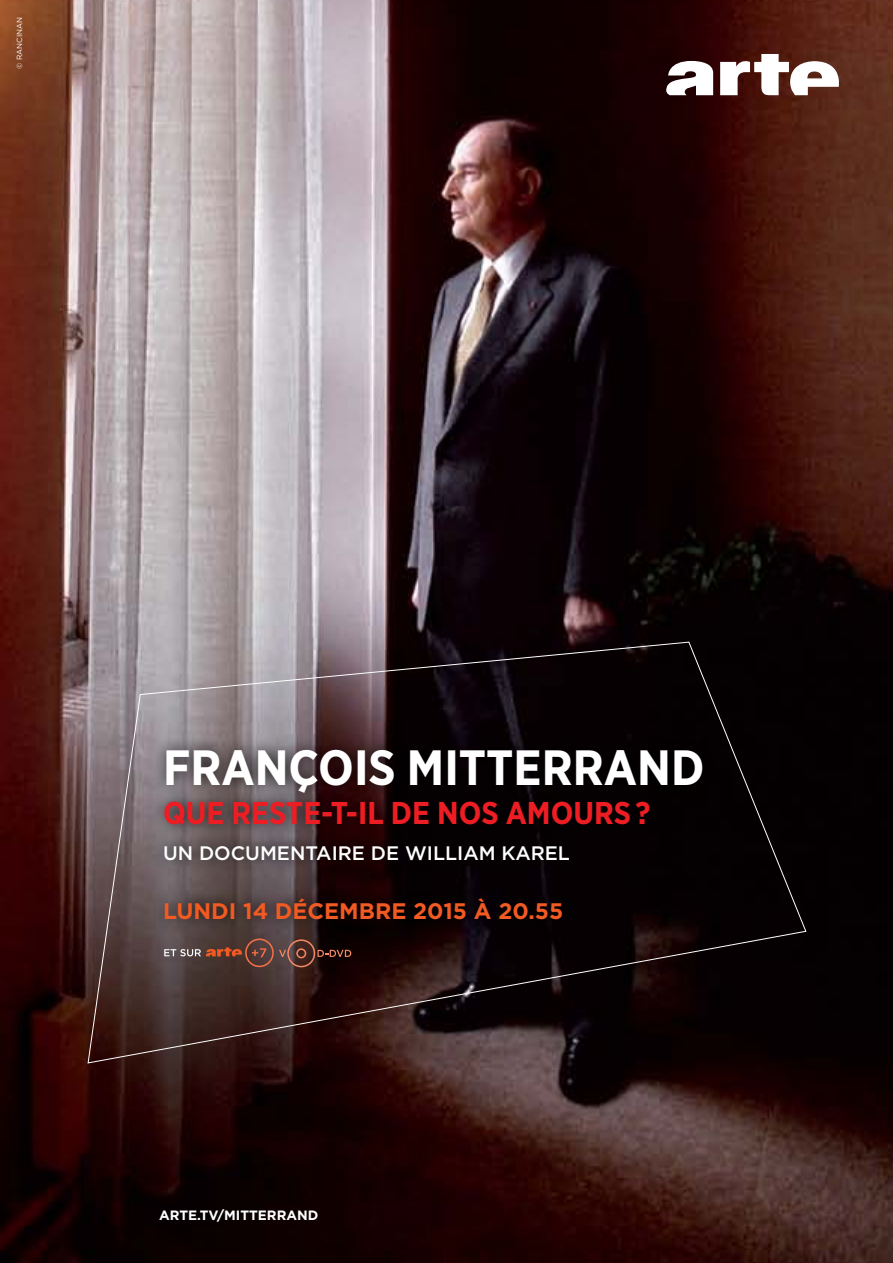
<style>
.page{position:relative;width:893px;height:1263px;background:#fff}
.page>*{position:absolute;margin:0;border:0;box-sizing:border-box;transform-origin:0 0}
.t1{font:700 49.5px "Gotham Narrow";color:#fff}
.t2{font:700 31.5px "Gotham Narrow";color:#ed1d24}
.t3{font:700 22.5px "Gotham";color:#f15a22}
.t4{font:500 19.5px "Gotham";color:#fff}
.t5{font:700 13.5px "Gotham";color:#fff}
.t6{font:7.5px "Gotham";color:#fff}
</style>
<div class="page">
<img style="left:0;top:0;width:893px;height:1263px">
<svg style="left:666px;top:54px;width:177px;height:41px"></svg>
<svg style="left:87px;top:641px;width:720px;height:423px"></svg>
<svg style="left:164px;top:938px;width:187px;height:29px"></svg>
<div style="left:151px;top:737px;width:564px;height:195px;background:#000;opacity:.75"></div>
<p class="t6" style="left:15px;top:69px;width:53px;rotate:-90deg">© rancinan</p>
<h1 class="t1" style="left:163px;top:735px;width:543px">FRANçOIS MITTERRAND</h1>
<h2 class="t2" style="left:163px;top:792px;width:489px">QUE RESTE-T-IL DE NOS AMOURS ?</h2>
<p class="t4" style="left:163px;top:840px;width:409px">UN DOCU MENTAIRE DE WILLIAM KAREL</p>
<p class="t3" style="left:163px;top:896px;width:402px">LUNDI 14 DÉCEMBRE 2015 À 20.55</p>
<p class="t5" style="left:159px;top:1206px;width:161px">ARTE.TV/MITTERRAND</p>
</div>
